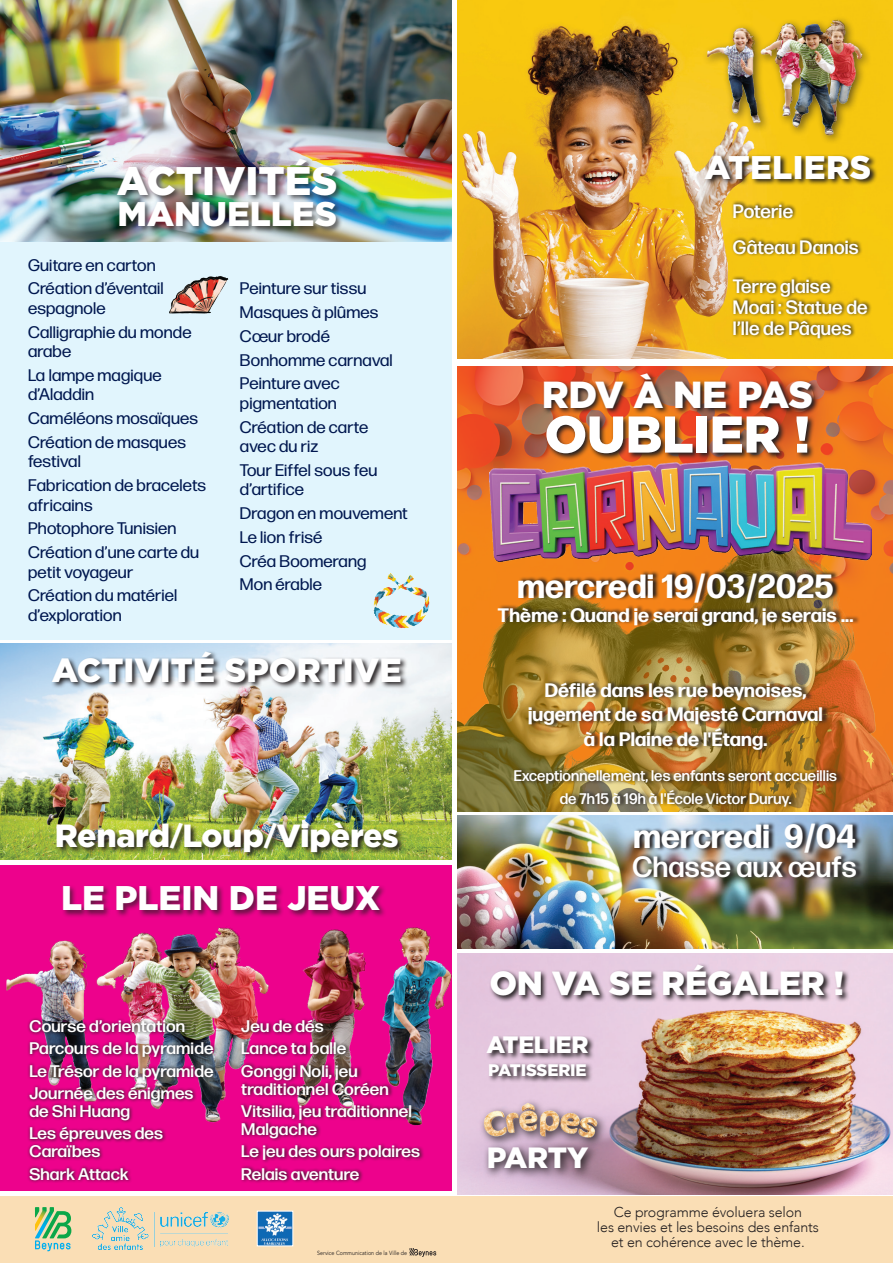
<style>
.page{position:relative;width:893px;height:1263px;background:#fff}
.page>*{position:absolute;margin:0;border:0;box-sizing:border-box;transform-origin:0 0}
.t1{font:900 51.6px "Gotham";letter-spacing:-.01em;color:#fff}
.t2{font:900 39.9px "Gotham";color:#fff}
.t3{font:900 37.65px "Gotham";letter-spacing:-.02em;color:#fff}
.t4{font:900 34.2px "Gotham";color:#fff}
.t5{font:900 33.45px "Gotham";color:#fff}
.t6{font:700 33.45px "Forma DJR Deck";letter-spacing:.01em;color:#fff}
.t7{font:900 32.85px "Gotham";letter-spacing:.01em;color:#fff}
.t8{font:900 32.1px "Gotham";letter-spacing:-.01em;color:#fff}
.t9{font:500 29.25px "Forma DJR Deck";letter-spacing:.01em;color:#fff}
.t10{font:900 29.25px "Gotham";letter-spacing:-.01em;color:#fff}
.t11{font:900 23.7px "Gotham";letter-spacing:-.01em;color:#fff}
.t12{font:700 19.5px/24.6px "Forma DJR Deck";letter-spacing:.01em;color:#fff;text-align:center}
.t13{font:500 19.35px/21px "Forma DJR Deck";letter-spacing:.01em;color:#fff}
.t14{font:16.8px/23.7px "Forma DJR Deck";letter-spacing:.01em;color:#00174f;scale:1.05 1}
.t15{font:500 16.8px/22.2px "Forma DJR Deck";letter-spacing:.01em;color:#fff;scale:1.05 1}
.t16{font:900 16.8px "Gotham";letter-spacing:-.01em;color:#fff}
.t17{font:500 15.3px/22.5px "Forma DJR Deck";letter-spacing:.01em;color:#fff;text-align:center}
.t18{font:300 14.25px/15px "Avenir";letter-spacing:-.01em;color:#231f20;text-align:center}
.t19{font:6px "Avenir";color:#231f20;scale:.9 1}
.s1{font-family:"Avenir"}
</style>
<div class="page">
<div style="left:0;top:242px;width:452px;height:397px;background:#e1f5fd"></div>
<img style="left:0;top:644px;width:452px;height:215px">
<img style="left:0;top:865px;width:452px;height:326px">
<div style="left:0;top:1196px;width:893px;height:67px;background:#fadeb5"></div>
<img style="left:51px;top:650px;width:357px;height:210px">
<div style="left:62px;top:884px;width:325px;height:34px;background:#231f20;opacity:.67"></div>
<img style="left:0;top:0;width:452px;height:242px">
<img style="left:458px;top:0;width:435px;height:359px">
<img style="left:703px;top:153px;width:175px;height:34px">
<img style="left:259px;top:1213px;width:32px;height:31px">
<img style="left:458px;top:954px;width:435px;height:241px">
<svg style="left:485px;top:1035px;width:110px;height:49px;background:#a691a1"></svg>
<img style="left:27px;top:1016px;width:397px;height:167px">
<svg style="left:730px;top:200px;width:142px;height:142px;background:#d6ad13"></svg>
<svg style="left:489px;top:963px;width:361px;height:40px;background:#a895a3"></svg>
<div style="left:479px;top:1098px;width:129px;height:50px;background:linear-gradient(to bottom,#f3d9ef,#b18ba5)"></div>
<img style="left:477px;top:1096px;width:126px;height:52px">
<svg style="left:483px;top:1142px;width:115px;height:37px;background:#977e91"></svg>
<img style="left:458px;top:816px;width:435px;height:132px">
<img style="left:633px;top:820px;width:230px;height:61px">
<div style="left:116px;top:157px;width:228px;height:77px;background:#231f20;opacity:.67"></div>
<svg style="left:458px;top:366px;width:435px;height:138px;background:#e1642b"></svg>
<img style="left:458px;top:504px;width:435px;height:307px">
<img style="left:498px;top:569px;width:362px;height:241px">
<svg style="left:35px;top:1207px;width:36px;height:44px"></svg>
<img style="left:92px;top:1207px;width:137px;height:42px">
<svg style="left:409px;top:1248px;width:27px;height:9px"></svg>
<img style="left:369px;top:536px;width:92px;height:130px">
<img style="left:169px;top:276px;width:60px;height:38px">
<img style="left:619px;top:0;width:253px;height:144px">
<img style="left:489px;top:460px;width:382px;height:101px">
<svg style="left:542px;top:371px;width:278px;height:90px;background:#984b25"></svg>
<h2 class="t2" style="left:117px;top:153px;width:222px">ACTIVITÉS</h2>
<h3 class="t4" style="left:117px;top:191px;width:221px">MANUELLES</h3>
<p class="t14" style="left:28px;top:252px;width:131px">Guitare en carton<br>Création d’éventail</p>
<p class="t14" style="left:28px;top:296px;width:157px">espagnole<br>Calligraphie du monde</p>
<p class="t14" style="left:28px;top:339px;width:129px">arabe<br>La lampe magique</p>
<p class="t14" style="left:28px;top:382px;width:163px">d’Aladdin<br>Caméléons mosaïques<br>Création de masques</p>
<p class="t14" style="left:28px;top:449px;width:171px">festival<br>Fabrication de bracelets</p>
<p class="t14" style="left:28px;top:492px;width:164px">africains<br>Photophore Tunisien<br>Création d’une carte du</p>
<p class="t14" style="left:28px;top:559px;width:144px">petit voyageur<br>Création du matériel</p>
<p class="t14" style="left:28px;top:603px;width:91px">d’exploration</p>
<p class="t14" style="left:240px;top:276px;width:147px">Peinture sur tissu<br>Masques à plûmes<br>Cœur brodé<br>Bonhomme carnaval<br>Peinture avec</p>
<p class="t14" style="left:240px;top:391px;width:124px">pigmentation<br>Création de carte</p>
<p class="t14" style="left:240px;top:434px;width:132px">avec du riz<br>Tour Eiffel sous feu</p>
<p class="t14" style="left:240px;top:477px;width:161px">d’artifice<br>Dragon en mouvement<br>Le lion frisé<br>Créa Boomerang<br>Mon érable</p>
<h3 class="t5" style="left:52px;top:647px;width:351px">ACTIVITÉ SPORTIVE</h3>
<h3 class="t8" style="left:55px;top:813px;width:345px">Renard<span class="s1">/</span>Loup<span class="s1">/</span>Vipères</h3>
<h3 class="t4" style="left:61px;top:874px;width:320px">LE PLEIN DE JEUX</h3>
<p class="t15" style="left:29px;top:1015px;width:177px">Course d’orientation<br>Parcours de la pyramide<br>Le Trésor de la pyramide<br>Journée des énigmes</p>
<p class="t15" style="left:29px;top:1100px;width:129px">de Shi Huang<br>Les épreuves des</p>
<p class="t15" style="left:29px;top:1140px;width:96px">Caraïbes<br>Shark Attack</p>
<p class="t15" style="left:241px;top:1015px;width:113px">Jeu de dés<br>Lance ta balle<br>Gonggi Noli, jeu</p>
<p class="t15" style="left:241px;top:1077px;width:164px">traditionnel Coréen<br>Vitsilia, jeu traditionnel</p>
<p class="t15" style="left:241px;top:1118px;width:172px">Malgache<br>Le jeu des ours polaires<br>Relais aventure</p>
<p class="t19" style="left:317px;top:1249px;width:101px">Service Communication de la Ville de</p>
<h3 class="t7" style="left:705px;top:144px;width:168px">ATELIERS</h3>
<p class="t13" style="left:733px;top:192px;width:127px;line-height:36px">Poterie<br>Gâteau Danois</p>
<p class="t13" style="left:733px;top:275px;width:136px">Terre glaise<br>Moai : Statue de l’Ile de Pâques</p>
<h3 class="t3" style="left:542px;top:368px;width:273px">RDV À NE PAS</h3>
<h1 class="t1" style="left:544px;top:399px;width:268px">OUBLIER !</h1>
<h3 class="t6" style="left:518px;top:564px;width:317px">mercredi 19/03/2025</h3>
<p class="t12" style="left:498px;top:602px;width:357px">Thème : Quand je serai grand, je serais ...</p>
<p class="t12" style="left:528px;top:677px;width:296px">Défilé dans les rue beynoises, jugement de sa Majesté Carnaval à la Plaine de l'Étang.</p>
<p class="t17" style="left:514px;top:764px;width:325px">Exceptionnellement, les enfants seront accueillis de 7h15 à 19h à l'École Victor Duruy.</p>
<h3 class="t6" style="left:633px;top:815px;width:224px">mercredi 9/04</h3>
<h3 class="t9" style="left:632px;top:848px;width:226px">Chasse aux œufs</h3>
<h3 class="t5" style="left:489px;top:960px;width:356px">ON VA SE RÉGALER !</h3>
<h3 class="t11" style="left:486px;top:1028px;width:103px">ATELIER</h3>
<p class="t16" style="left:488px;top:1058px;width:100px">PATISSERIE</p>
<h3 class="t10" style="left:487px;top:1138px;width:103px">PARTY</h3>
<p class="t18" style="left:597px;top:1204px;width:223px">Ce programme évoluera selon<br>les envies et les besoins des enfants et en cohérence avec le thème.</p>
</div>
